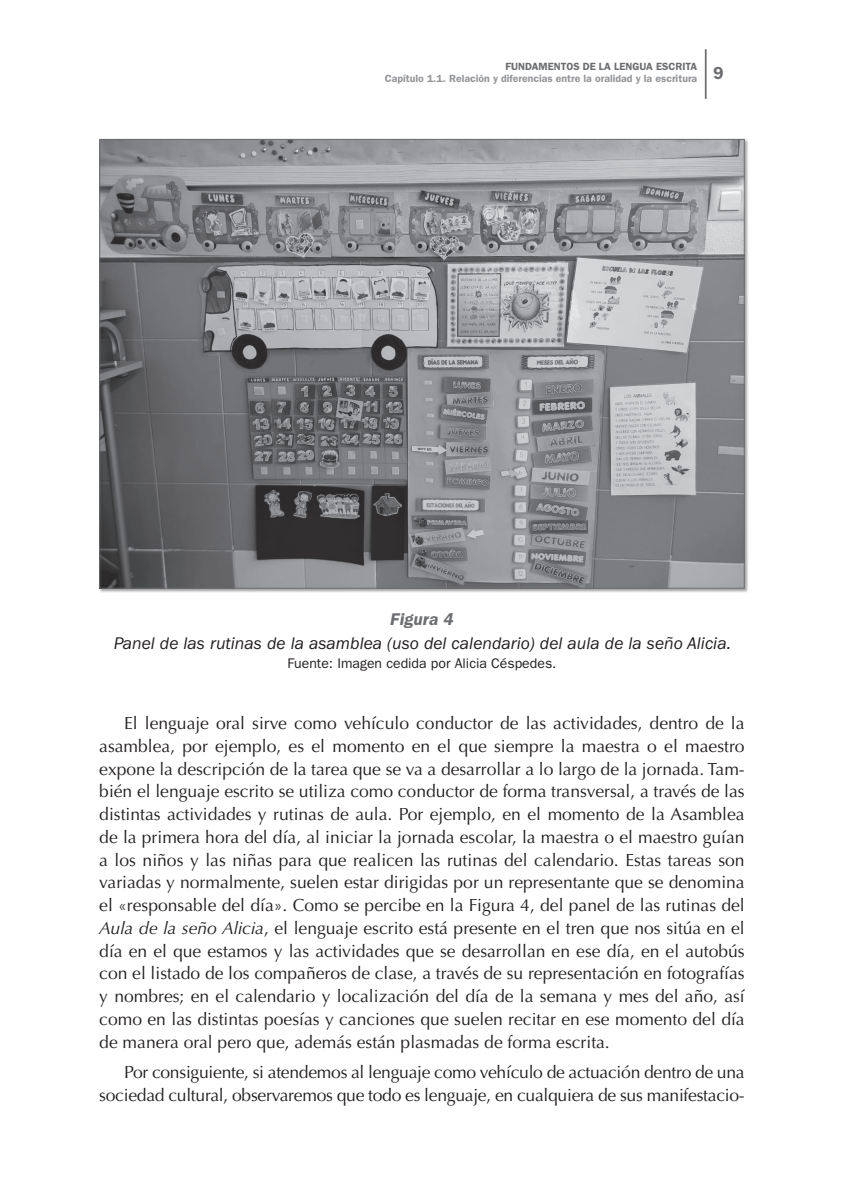
<style>
.page{position:relative;width:844px;height:1191px;background:#fff}
.page>*{position:absolute;margin:0;border:0;box-sizing:border-box;transform-origin:0 0}
.t1{font:17.5px/22.8px "Optima LT Std";letter-spacing:-.015em;color:#231f20;text-align:justify}
.t2{font:italic 17.5px "ITC Franklin Gothic Std";color:#231f20}
.t3{font:italic 600 17.5px "ITC Franklin Gothic Std";color:#6c6d70}
.t4{font:600 17.5px "ITC Franklin Gothic Std";color:#6c6d70}
.t5{font:14px "ITC Franklin Gothic Std";color:#231f20}
.t6{font:600 10.5px "ITC Franklin Gothic Std";color:#939598}
.t7{font:600 10.5px "ITC Franklin Gothic Std";color:#6c6d70}
.s1{font-style:italic}
</style>
<div class="page">
<hr style="left:704px;top:49px;width:2px;height:50px;background:#6c6d70">
<img style="left:101px;top:141px;width:641px;height:445px">
<p class="t7" style="left:505px;top:60px;width:193px">FUNDAMENTOS DE LA LENGUA ESCRITA</p>
<p class="t6" style="left:384px;top:72px;width:314px">Capítulo 1.1. Relación y diferencias entre la oralidad y la escritura</p>
<p class="t4" style="left:713px;top:63px;width:12px">9</p>
<p class="t3" style="left:390px;top:610px;width:65px">Figura 4</p>
<p class="t2" style="left:114px;top:633px;width:618px">Panel de las rutinas de la asamblea (uso del calendario) del aula de la seño Alicia.</p>
<p class="t5" style="left:287px;top:655px;width:270px">Fuente: Imagen cedida por Alicia Céspedes.</p>
<p class="t1" style="left:99px;top:712px;width:646px;text-indent:25px">El lenguaje oral sirve como vehículo conductor de las actividades, dentro de la asamblea, por ejemplo, es el momento en el que siempre la maestra o el maestro expone la descripción de la tarea que se va a desarrollar a lo largo de la jornada. Tam&shy;bién el lenguaje escrito se utiliza como conductor de forma transversal, a través de las distintas actividades y rutinas de aula. Por ejemplo, en el momento de la Asamblea de la primera hora del día, al iniciar la jornada escolar, la maestra o el maestro guían a los niños y las niñas para que realicen las rutinas del calendario. Estas tareas son variadas y normalmente, suelen estar dirigidas por un representante que se denomina el «responsable del día». Como se percibe en la Figura 4, del panel de las rutinas del <span class="s1">Aula de la seño Alicia</span>, el lenguaje escrito está presente en el tren que nos sitúa en el día en el que estamos y las actividades que se desarrollan en ese día, en el autobús con el listado de los compañeros de clase, a través de su representación en fotografías y nombres; en el calendario y localización del día de la semana y mes del año, así como en las distintas poesías y canciones que suelen recitar en ese momento del día de manera oral pero que, además están plasmadas de forma escrita.</p>
<p class="t1" style="left:99px;top:1060px;width:646px;text-align:right">Por consiguiente, si atendemos al lenguaje como vehículo de actuación dentro de una sociedad cultural, observaremos que todo es lenguaje, en cualquiera de sus manifestacio-</p>
</div>
